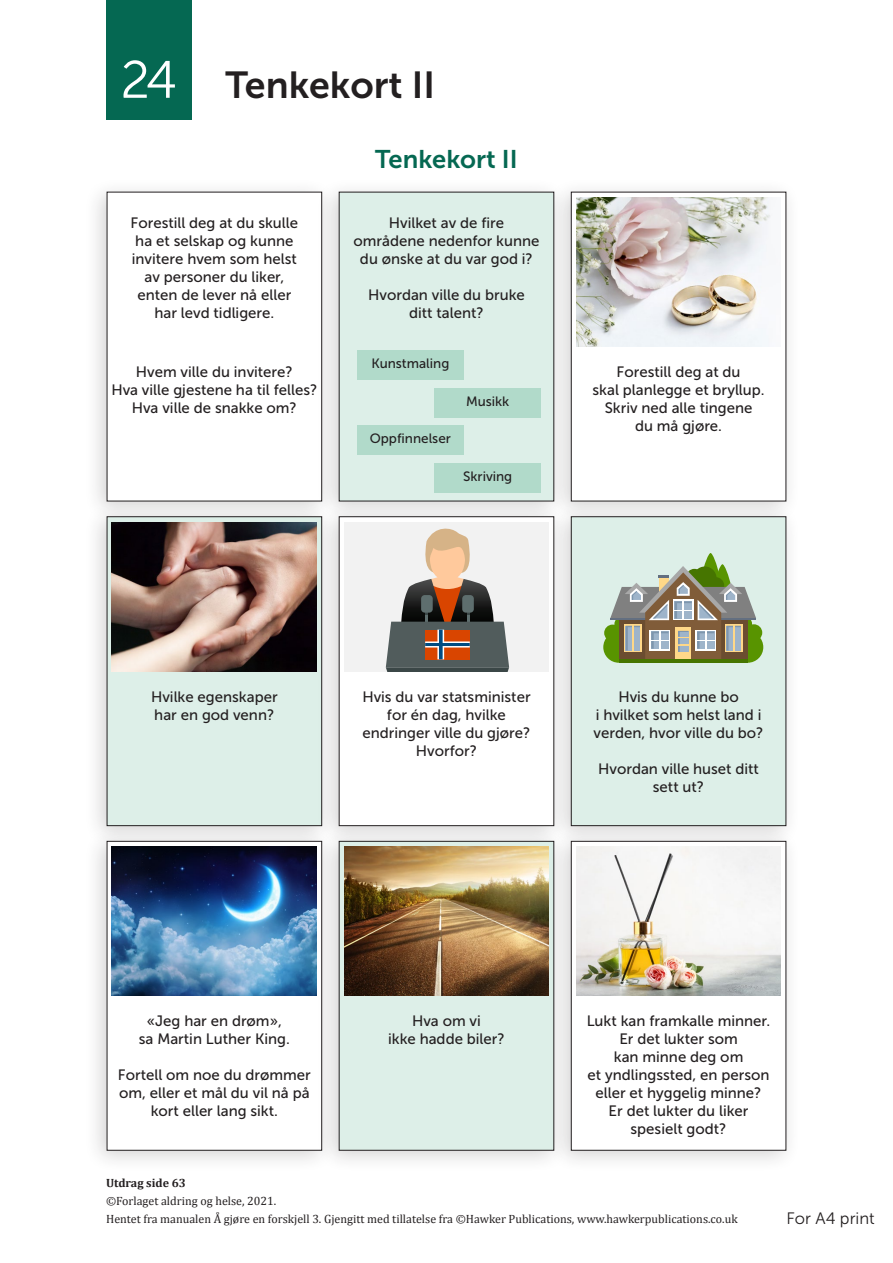
<style>
.page{position:relative;width:893px;height:1263px;background:#fff}
.page>*{position:absolute;margin:0;border:0;box-sizing:border-box;transform-origin:0 0}
.t1{font:37.5px "Museo Sans 700";color:#231f20}
.t2{font:25.5px "Museo Sans 700";color:#056852}
.t3{font:16.5px "Museo Sans 300";color:#231f20}
.t4{font:15px/18px "Museo Sans 500";color:#231f20;text-align:center}
.t5{font:13.5px "Museo Sans 500";color:#231f20}
.t6{font:12px/18px "Cambria";color:#231f20}
.t7{font:700 12px "Cambria";color:#231f20}
.s1{font-family:"Museo Sans 300";font-size:52.5px;color:#fff}
</style>
<div class="page">
<div style="left:84px;top:178px;width:253px;height:346px;background:#231f20;opacity:.2"></div>
<div style="left:107px;top:192px;width:215px;height:309px;background:#fff"></div>
<div style="left:84px;top:502px;width:253px;height:347px;background:#231f20;opacity:.2"></div>
<div style="left:107px;top:517px;width:215px;height:309px;background:#ddefe8"></div>
<div style="left:107px;top:516px;width:215px;height:310px;border:1px solid #231f20"></div>
<div style="left:84px;top:827px;width:253px;height:346px;background:#231f20;opacity:.2"></div>
<div style="left:107px;top:841px;width:215px;height:309px;background:#fff"></div>
<div style="left:316px;top:178px;width:253px;height:346px;background:#231f20;opacity:.2"></div>
<div style="left:339px;top:192px;width:215px;height:309px;background:#ddefe8"></div>
<div style="left:316px;top:502px;width:253px;height:347px;background:#231f20;opacity:.2"></div>
<div style="left:339px;top:517px;width:215px;height:309px;background:#fff"></div>
<div style="left:339px;top:516px;width:215px;height:310px;border:1px solid #231f20"></div>
<div style="left:316px;top:827px;width:253px;height:346px;background:#231f20;opacity:.2"></div>
<div style="left:339px;top:841px;width:215px;height:309px;background:#ddefe8"></div>
<div style="left:548px;top:178px;width:253px;height:346px;background:#231f20;opacity:.2"></div>
<div style="left:571px;top:192px;width:215px;height:309px;background:#fff"></div>
<div style="left:548px;top:502px;width:253px;height:347px;background:#231f20;opacity:.2"></div>
<div style="left:571px;top:517px;width:215px;height:309px;background:#ddefe8"></div>
<div style="left:571px;top:516px;width:215px;height:310px;border:1px solid #231f20"></div>
<div style="left:548px;top:827px;width:253px;height:346px;background:#231f20;opacity:.2"></div>
<div style="left:571px;top:841px;width:215px;height:309px;background:#fff"></div>
<div style="left:571px;top:841px;width:215px;height:309px;border:1px solid #231f20"></div>
<div style="left:106px;top:0;width:85px;height:119px;background:#056852"></div>
<img style="left:112px;top:522px;width:204px;height:149px">
<img style="left:112px;top:847px;width:204px;height:149px">
<img style="left:576px;top:198px;width:195px;height:149px">
<div style="left:344px;top:522px;width:205px;height:149px;background:#f2f2f2"></div>
<svg style="left:386px;top:528px;width:123px;height:143px"></svg>
<img style="left:344px;top:847px;width:205px;height:149px">
<img style="left:576px;top:847px;width:205px;height:149px">
<div style="left:604px;top:625px;width:17px;height:16px;background:#589400;border-radius:50%"></div>
<div style="left:603px;top:632px;width:31px;height:31px;background:#589400;border-radius:50%"></div>
<div style="left:746px;top:624px;width:16px;height:17px;background:#589400;border-radius:50%"></div>
<div style="left:732px;top:632px;width:31px;height:31px;background:#589400;border-radius:50%"></div>
<svg style="left:610px;top:553px;width:146px;height:106px"></svg>
<hr style="left:619px;top:659px;width:129px;height:4px;background:#467500">
<div style="left:357px;top:350px;width:106px;height:29px;background:#b1daca"></div>
<div style="left:357px;top:425px;width:106px;height:30px;background:#b1daca"></div>
<div style="left:435px;top:388px;width:106px;height:30px;background:#b1daca"></div>
<div style="left:435px;top:463px;width:106px;height:30px;background:#b1daca"></div>
<h1 class="t1" style="left:120px;top:64px;width:316px"><span class="s1">24</span> Tenkekort II</h1>
<h2 class="t2" style="left:375px;top:145px;width:144px">Tenkekort II</h2>
<p class="t4" style="left:131px;top:214px;width:169px">Forestill deg at du skulle ha et selskap og kunne invitere hvem som helst av personer du liker, enten de lever nå eller har levd tidligere.</p>
<p class="t4" style="left:353px;top:214px;width:187px">Hvilket av de fire områdene nedenfor kunne du ønske at du var god i?</p>
<p class="t4" style="left:368px;top:286px;width:158px">Hvordan ville du bruke ditt talent?</p>
<p class="t4" style="left:111px;top:363px;width:208px">Hvem ville du invitere?<br>Hva ville gjestene ha til felles?<br>Hva ville de snakke om?</p>
<p class="t5" style="left:371px;top:356px;width:79px">Kunstmaling</p>
<p class="t5" style="left:370px;top:431px;width:83px">Oppfinnelser</p>
<p class="t5" style="left:466px;top:394px;width:45px">Musikk</p>
<p class="t5" style="left:463px;top:469px;width:51px">Skriving</p>
<p class="t4" style="left:592px;top:363px;width:174px">Forestill deg at du<br>skal planlegge et bryllup.<br>Skriv ned alle tingene<br>du må gjøre.</p>
<p class="t4" style="left:151px;top:687px;width:128px;text-align:left">Hvilke egenskaper har en god venn?</p>
<p class="t4" style="left:362px;top:687px;width:170px">Hvis du var statsminister for én dag, hvilke endringer ville du gjøre?<br>Hvorfor?</p>
<p class="t4" style="left:594px;top:687px;width:171px">Hvis du kunne bo<br>i hvilket som helst land i verden, hvor ville du bo?</p>
<p class="t4" style="left:598px;top:759px;width:162px">Hvordan ville huset ditt sett ut?</p>
<p class="t4" style="left:139px;top:1012px;width:152px">«Jeg har en drøm», sa Martin Luther King.</p>
<p class="t4" style="left:118px;top:1066px;width:194px">Fortell om noe du drømmer om, eller et mål du vil nå på kort eller lang sikt.</p>
<p class="t4" style="left:388px;top:1012px;width:118px">Hva om vi<br>ikke hadde biler?</p>
<p class="t4" style="left:587px;top:1012px;width:185px">Lukt kan framkalle minner.<br>Er det lukter som<br>kan minne deg om<br>et yndlingssted, en person eller et hyggelig minne?<br>Er det lukter du liker spesielt godt?</p>
<p class="t7" style="left:106px;top:1175px;width:81px">Utdrag side 63</p>
<p class="t6" style="left:106px;top:1192px;width:633px">©Forlaget aldring og helse, 2021.<br>Hentet fra manualen Å gjøre en forskjell 3. Gjengitt med tillatelse fra ©Hawker Publications, www.hawkerpublications.co.uk</p>
<p class="t3" style="left:786px;top:1209px;width:90px">For A4 print</p>
</div>
